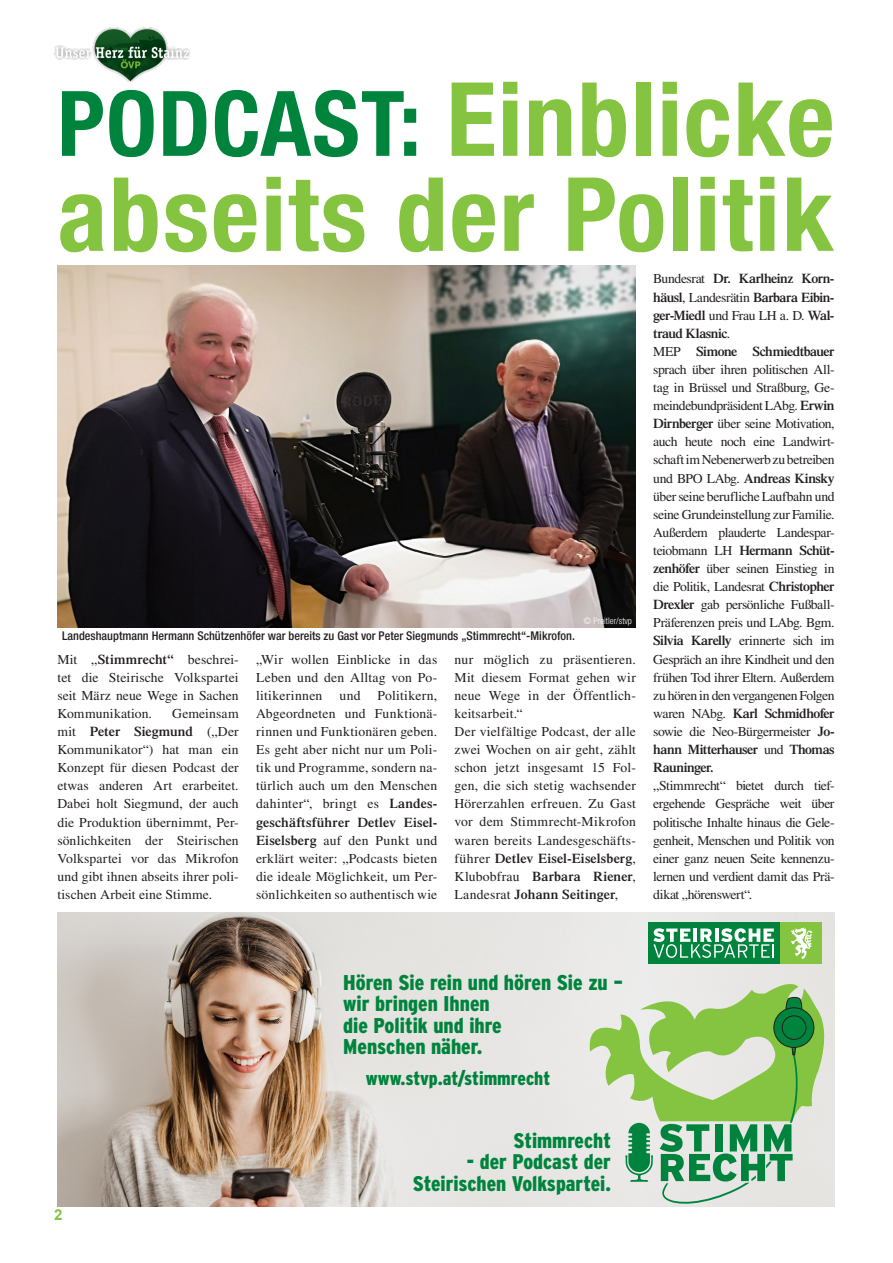
<style>
.page{position:relative;width:893px;height:1263px;background:#fff}
.page>*{position:absolute;margin:0;border:0;box-sizing:border-box;transform-origin:0 0}
.t1{font:700 condensed 102.6px/94.9px "Helvetica Neue LT Std";letter-spacing:.02em;color:#84c440}
.t2{font:900 condensed 21.3px/21.3px "Interstate";color:#00843d}
.t3{font:900 condensed 21.15px/21.1px "Interstate";color:#00843d;text-align:right}
.t4{font:900 condensed 19.05px "Interstate";color:#00843d}
.t5{font:700 15px "Arial";color:#84c440}
.t6{font:13.65px/18.1px "Times LT Std";letter-spacing:-.01em;color:#231f20;text-align:justify}
.t7{font:13.65px/18.1px "Times LT Std";letter-spacing:-.03em;color:#231f20}
.t8{font:13.65px/18.1px "Times LT Std";letter-spacing:.015em;color:#231f20}
.t9{font:500 condensed 12px "Helvetica Neue LT Std";color:#231f20}
.t10{font:300 condensed 9px "Helvetica Neue LT Std";color:#fff}
.s1{font-size:90.45px;color:#00843d}
.s2{font-weight:600}
</style>
<div class="page">
<img style="left:57px;top:265px;width:579px;height:362px">
<img style="left:57px;top:912px;width:587px;height:295px">
<div style="left:648px;top:922px;width:132px;height:42px;background:#00843d"></div>
<div style="left:780px;top:922px;width:42px;height:42px;background:#84c440"></div>
<svg style="left:653px;top:928px;width:121px;height:30px"></svg>
<svg style="left:791px;top:927px;width:21px;height:32px"></svg>
<svg style="left:586px;top:977px;width:247px;height:227px"></svg>
<img style="left:54px;top:27px;width:136px;height:55px">
<h1 class="t1" style="left:57px;top:71px;width:779px"><span class="s1">PODCAST:</span> Einblicke abseits der Politik</h1>
<p class="t7" style="left:653px;top:270px;width:183px">Bundesrat <span class="s2">Dr. Karlheinz Korn&shy;häusl</span>, Landesrätin <span class="s2">Barbara Eibin&shy;ger-Miedl</span> und Frau LH a. D. <span class="s2">Wal&shy;traud Klasnic</span>.<br>MEP <span class="s2">Simone Schmiedtbauer </span>sprach über ihren politischen All&shy;tag in Brüssel und Straßburg, Ge&shy;meindebundpräsident LAbg. <span class="s2">Erwin<br>Dirnberger</span> über seine Motivation, auch heute noch eine Landwirt&shy;schaft im Nebenerwerb zu betreiben und BPO LAbg. <span class="s2">Andreas Kinsky </span>über seine berufliche Laufbahn und seine Grundeinstellung zur Familie.<br>Außerdem plauderte Landespar&shy;teiobmann LH <span class="s2">Hermann Schüt&shy;zenhöfer</span> über seinen Einstieg in die Politik, Landesrat <span class="s2">Christopher<br>Drexler</span> gab persönliche Fußball-<br>Präferenzen preis und LAbg. Bgm.<br><span class="s2">Silvia Karelly</span> erinnerte sich im<br>Gespräch an ihre Kindheit und den frühen Tod ihrer Eltern. Außerdem zu hören in den vergangenen Folgen waren NAbg. <span class="s2">Karl Schmidhofer </span>sowie die Neo-Bürgermeister <span class="s2">Jo&shy;hann Mitterhauser</span> und <span class="s2">Thomas<br>Rauninger.</span></p>
<p class="t6" style="left:653px;top:776px;width:183px">„Stimmrecht“ bietet durch tief&shy;ergehende Gespräche weit über politische Inhalte hinaus die Gele&shy;genheit, Menschen und Politik von einer ganz neuen Seite kennenzu&shy;lernen und verdient damit das Prä&shy;dikat „hörenswert“.</p>
<p class="t10" style="left:584px;top:616px;width:50px">© Preitler/stvp</p>
<p class="t9" style="left:62px;top:628px;width:514px">Landeshauptmann Hermann Schützenhöfer war bereits zu Gast vor Peter Siegmunds „Stimmrecht“-Mikrofon.</p>
<p class="t6" style="left:57px;top:650px;width:183px">Mit „<span class="s2">Stimmrecht“</span> beschrei&shy;tet die Steirische Volkspartei seit März neue Wege in Sachen Kommunikation.</p>
<p class="t8" style="left:455px;top:650px;width:183px">nur möglich zu präsentieren.<br>Mit diesem Format gehen wir neue Wege in der Öffentlich&shy;keitsarbeit.“<br>Der vielfältige Podcast, der alle zwei Wochen on air geht, zählt schon jetzt insgesamt 15 Fol&shy;gen, die sich stetig wachsender<br>Hörerzahlen erfreuen. Zu Gast vor dem Stimmrecht-Mikrofon waren bereits Landesgeschäfts&shy;führer <span class="s2">Detlev Eisel-Eiselsberg</span>,<br>Klubobfrau <span class="s2">Barbara Riener</span>,<br>Landesrat <span class="s2">Johann Seitinger</span>,</p>
<p class="t6" style="left:256px;top:650px;width:183px">„Wir wollen Einblicke in das Leben und den Alltag von Po&shy;litikerinnen</p>
<p class="t6" style="left:256px;top:686px;width:183px;text-indent:122px">Politikern, Abgeordneten und Funktionä&shy;rinnen und Funktionären geben.<br>Es geht aber nicht nur um Poli&shy;tik und Programme, sondern na&shy;türlich auch um den Menschen dahinter“, bringt es <span class="s2">Landes&shy;geschäftsführer Detlev Eisel-Eiselsberg</span> auf den Punkt und erklärt weiter: „Podcasts bieten die ideale Möglichkeit, um Per&shy;sönlichkeiten so authentisch wie</p>
<p class="t6" style="left:339px;top:686px;width:23px">und</p>
<p class="t6" style="left:57px;top:704px;width:183px;text-indent:115px">Gemeinsam mit <span class="s2">Peter Siegmund</span> („Der Kommunikator“) hat man ein Konzept für diesen Podcast der etwas anderen Art erarbeitet.<br>Dabei holt Siegmund, der auch die Produktion übernimmt, Per&shy;sönlichkeiten der Steirischen Volkspartei vor das Mikrofon und gibt ihnen abseits ihrer poli&shy;tischen Arbeit eine Stimme.</p>
<h2 class="t2" style="left:343px;top:972px;width:281px">Hören Sie rein und hören Sie zu – wir bringen Ihnen<br>die Politik und ihre<br>Menschen näher.</h2>
<h3 class="t4" style="left:366px;top:1066px;width:186px">www.stvp.at/stimmrecht</h3>
<p class="t5" style="left:54px;top:1204px;width:10px">2</p>
<h3 class="t3" style="left:514px;top:1130px;width:99px">Stimmrecht</h3>
<h3 class="t3" style="left:413px;top:1151px;width:199px">- der Podcast der<br>Steirischen Volkspartei.</h3>
</div>
